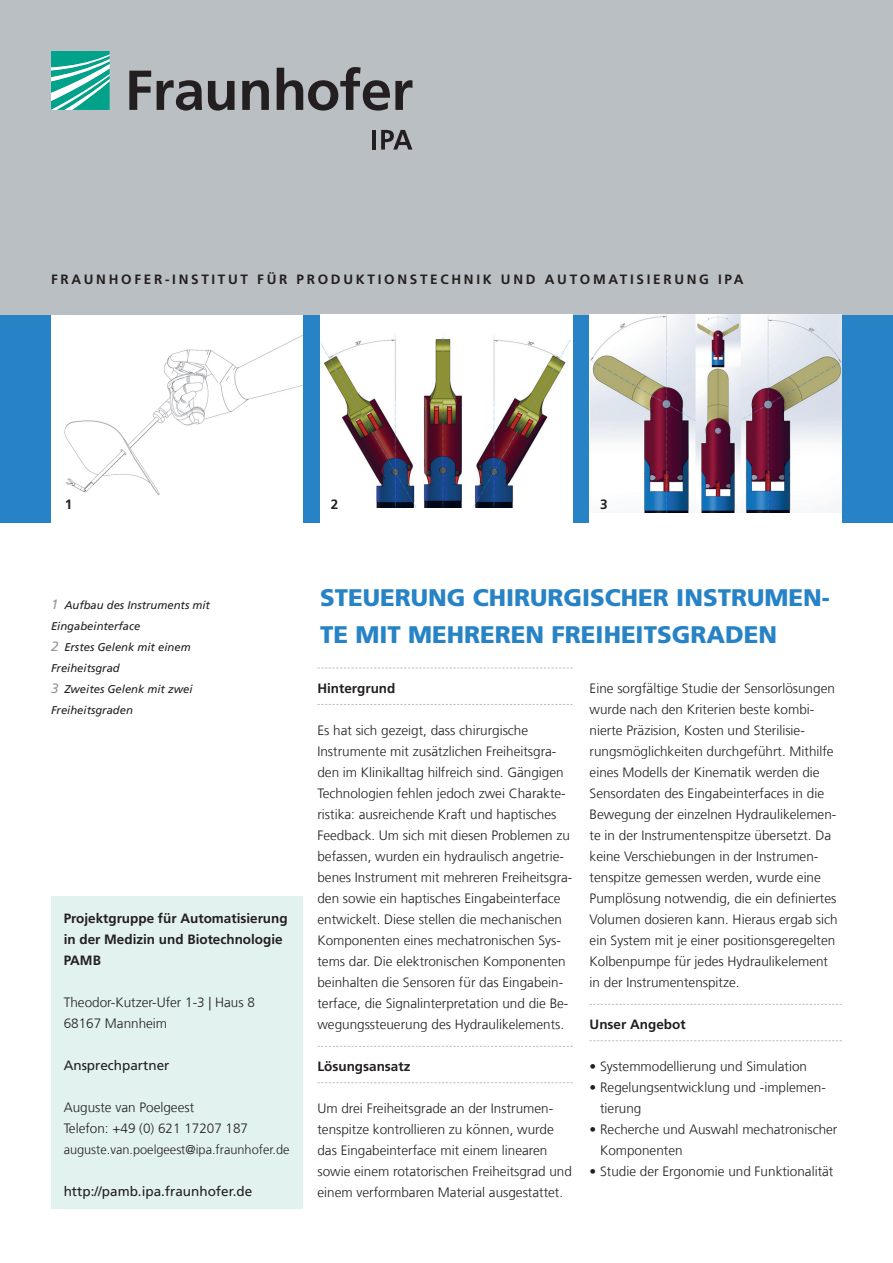
<style>
.page{position:relative;width:893px;height:1263px;background:#fff}
.page>*{position:absolute;margin:0;border:0;box-sizing:border-box;transform-origin:0 0}
.t1{font:900 24px/37.8px "Frutiger LT Com";color:#2783c5}
.t2{font:300 13.5px/21px "Frutiger LT Com";color:#231f20}
.t3{font:700 13.5px "Frutiger LT Com";letter-spacing:.2em;color:#231f20}
.t4{font:700 13.5px/21px "Frutiger LT Com";color:#231f20}
.t5{font:13.5px "Frutiger LT Com";color:#231f20}
.t6{font:300 12.75px "Frutiger LT Com";color:#231f20}
.t7{font:italic 11.25px/21px "Frutiger LT Com";color:#231f20}
.s1{font-size:13.5px;color:#939598}
</style>
<div class="page">
<div style="left:0;top:315px;width:893px;height:208px;background:#2783c5"></div>
<div style="left:52px;top:315px;width:251px;height:208px;background:#fff"></div>
<div style="left:0;top:0;width:893px;height:315px;background:#babfc3"></div>
<svg style="left:51px;top:51px;width:59px;height:59px;background:#4bbcab"></svg>
<svg style="left:129px;top:67px;width:283px;height:44px"></svg>
<hr style="left:372px;top:130px;width:4px;height:20px;background:#231f20">
<svg style="left:381px;top:130px;width:31px;height:20px"></svg>
<img style="left:65px;top:335px;width:238px;height:160px">
<svg style="left:317px;top:668px;width:256px;height:1px"></svg>
<svg style="left:317px;top:704px;width:256px;height:1px"></svg>
<svg style="left:317px;top:1046px;width:256px;height:1px"></svg>
<svg style="left:317px;top:1082px;width:256px;height:1px"></svg>
<svg style="left:590px;top:1004px;width:252px;height:1px"></svg>
<svg style="left:590px;top:1040px;width:252px;height:1px"></svg>
<div style="left:51px;top:896px;width:252px;height:313px;background:#e2f2ef"></div>
<div style="left:320px;top:315px;width:253px;height:208px;background:#fff"></div>
<img style="left:320px;top:335px;width:251px;height:172px">
<div style="left:590px;top:315px;width:252px;height:208px;background:#fff"></div>
<img style="left:590px;top:315px;width:252px;height:197px">
<p class="t3" style="left:51px;top:271px;width:694px">Fraunhof er-Insti tut f ür Produkti onstechni k und Automati si erung IPA</p>
<p class="t3" style="left:65px;top:496px;width:9px">1</p>
<p class="t3" style="left:331px;top:496px;width:9px">2</p>
<p class="t3" style="left:600px;top:496px;width:9px">3</p>
<p class="t7" style="left:51px;top:594px;width:160px"><span class="s1">1</span> Aufbau des Instruments mit<br>Eingabeinterface<br><span class="s1">2</span> Erstes Gelenk mit einem<br>Freiheitsgrad<br><span class="s1">3</span> Zweites Gelenk mit zwei<br>Freiheitsgraden</p>
<p class="t4" style="left:64px;top:908px;width:226px">Projektgruppe für Automatisierung in der Medizin und Biotechnologie<br>PAM B</p>
<p class="t2" style="left:64px;top:992px;width:193px">Theodor-Kutzer-Ufer 1-3 | Haus 8<br>68167 Mannheim</p>
<p class="t5" style="left:64px;top:1057px;width:107px">Ansprechpartner</p>
<p class="t2" style="left:64px;top:1097px;width:186px">Auguste van Poelgeest<br>Telefon: +49 (0) 621 17207 187</p>
<p class="t6" style="left:64px;top:1142px;width:227px">auguste.van.poelgeest@ipa.fraunhofer.de</p>
<p class="t5" style="left:64px;top:1184px;width:190px">http://pamb.ipa.fraunhofer.de</p>
<h1 class="t1" style="left:320px;top:578px;width:511px">STEUERUNG CHIRURGISCHER INSTRUMEN-<br>TE MIT MEHREREN FREIHEITSGRADEN</h1>
<p class="t3" style="left:317px;top:680px;width:80px">H intergrund</p>
<p class="t2" style="left:317px;top:719px;width:257px">Es hat sich gezeigt, dass chirurgische Instrumente mit zusätzlichen Freiheitsgra&shy;den im Klinikalltag hilfreich sind. Gängigen Technologien fehlen jedoch zwei Charakte&shy;ristika: ausreichende Kraft und haptisches Feedback. Um sich mit diesen Problemen zu befassen, wurden ein hydraulisch angetrie&shy;benes Instrument mit mehreren Freiheitsgra&shy;den sowie ein haptisches Eingabeinterface entwickelt. Diese stellen die mechanischen Komponenten eines mechatronischen Sys&shy;tems dar. Die elektronischen Komponenten beinhalten die Sensoren für das Eingabein&shy;terface, die Signalinterpretation und die Be&shy;wegungssteuerung des Hydraulikelements.</p>
<p class="t3" style="left:317px;top:1058px;width:94px">Lösungsansatz</p>
<p class="t2" style="left:317px;top:1098px;width:256px">Um drei Freiheitsgrade an der Instrumen&shy;tenspitze kontrollieren zu können, wurde das Eingabeinterface mit einem linearen sowie einem rotatorischen Freiheitsgrad und einem verformbaren Material ausgestattet.</p>
<p class="t2" style="left:590px;top:677px;width:250px">Eine sorgfältige Studie der Sensorlösungen wurde nach den Kriterien beste kombi&shy;nierte Präzision, Kosten und Sterilisie&shy;rungsmöglichkeiten durchgeführt. Mithilfe eines Modells der Kinematik werden die Sensordaten des Eingabeinterfaces in die Bewegung der einzelnen Hydraulikelemen&shy;te in der Instrumentenspitze übersetzt. Da keine Verschiebungen in der Instrumen&shy;tenspitze gemessen werden, wurde eine Pumplösung notwendig, die ein definiertes Volumen dosieren kann. Hieraus ergab sich ein System mit je einer positionsgeregelten Kolbenpumpe für jedes Hydraulikelement in der Instrumentenspitze.</p>
<p class="t3" style="left:590px;top:1016px;width:97px">Unser Angebot</p>
<p class="t2" style="left:590px;top:1056px;width:219px">• Systemmodellierung und Simulation</p>
<p class="t2" style="left:600px;top:1077px;width:227px;text-indent:-11px">• Regelungsentwicklung und -implemen&shy;tierung</p>
<p class="t2" style="left:600px;top:1119px;width:239px;text-indent:-11px">• Recherche und Auswahl mechatronischer<br>Komponenten</p>
<p class="t2" style="left:590px;top:1161px;width:245px">• Studie der Ergonomie und Funktionalität</p>
</div>
